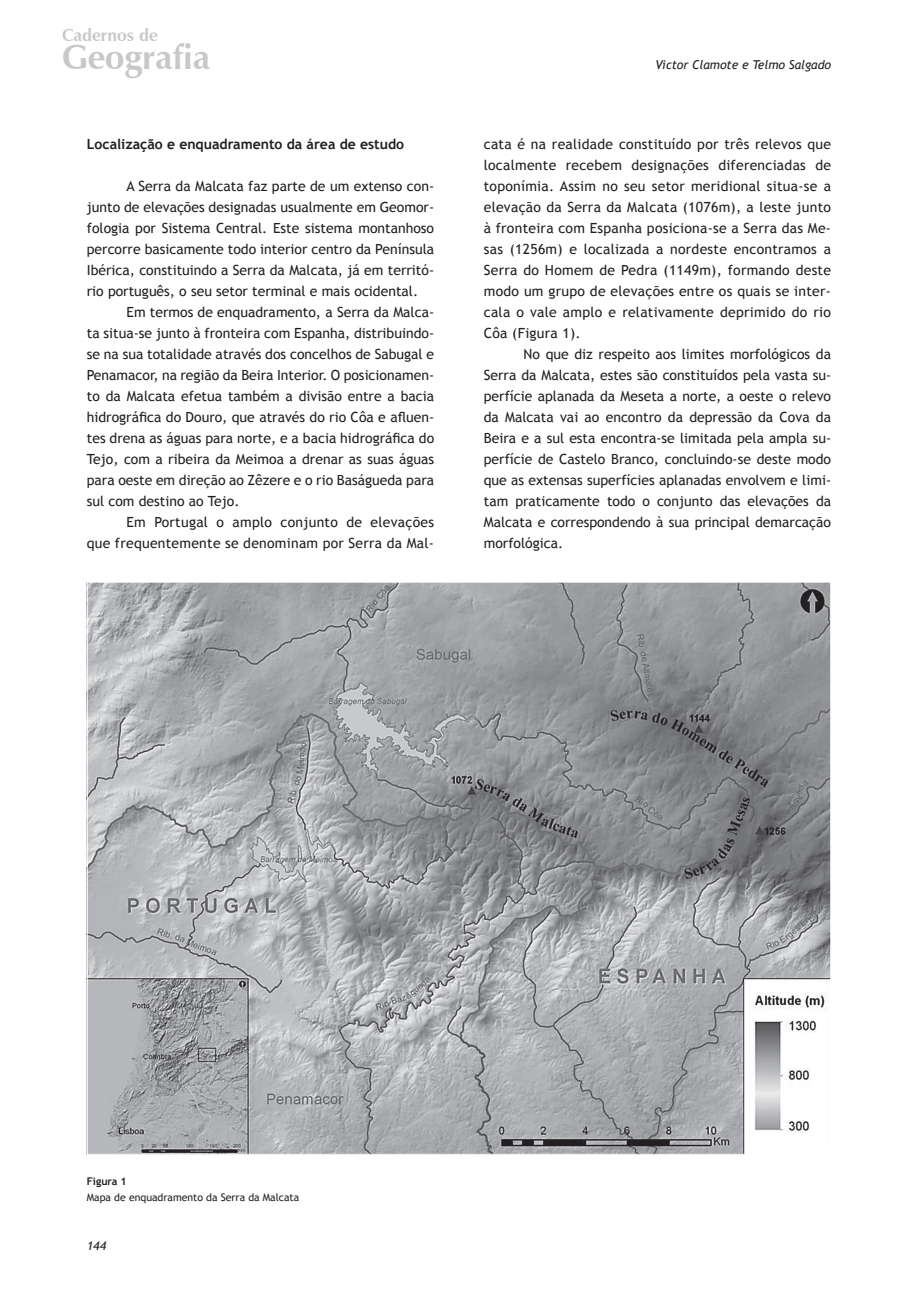
<style>
.page{position:relative;width:918px;height:1290px;background:#fff}
.page>*{position:absolute;margin:0;border:0;box-sizing:border-box;transform-origin:0 0}
.t1{font:700 34.48px "Zapf Humanist 601 BT";color:#c7c8ca}
.t2{font:700 17.32px "Zapf Humanist 601 BT";color:#c7c8ca}
.t3{font:14px/21px "Trebuchet MS";color:#231f20;text-align:justify}
.t4{font:14px/21px "Trebuchet MS";letter-spacing:.02em;color:#231f20;text-align:right}
.t5{font:700 14px "Trebuchet MS";color:#231f20}
.t6{font:italic 12.25px "Trebuchet MS";color:#231f20}
.t7{font:10.5px "Trebuchet MS";color:#231f20}
.t8{font:700 10.5px "Trebuchet MS";color:#231f20}
</style>
<div class="page">
<img style="left:86px;top:582px;width:743px;height:572px">
<p class="t2" style="left:62px;top:24px;width:97px">Cadernos de</p>
<h1 class="t1" style="left:62px;top:36px;width:150px">Geografia</h1>
<p class="t5" style="left:87px;top:136px;width:319px">Localização e enquadramento da área de estudo</p>
<p class="t3" style="left:87px;top:176px;width:349px;text-indent:40px">A Serra da Malcata faz parte de um extenso con‑ junto de elevações designadas usualmente em Geomor‑ fologia por Sistema Central. Este sistema montanhoso percorre basicamente todo interior centro da Península Ibérica, constituindo a Serra da Malcata, já em territó‑ rio português, o seu setor terminal e mais ocidental.</p>
<p class="t3" style="left:87px;top:302px;width:349px;text-indent:40px">Em termos de enquadramento, a Serra da Malca‑ ta situa-se junto à fronteira com Espanha, distribuindo&shy;se na sua totalidade através dos concelhos de Sabugal e Penamacor, na região da Beira Interior. O posicionamen‑ to da Malcata efetua também a divisão entre a bacia hidrográfica do Douro, que através do rio Côa e afluen‑ tes drena as águas para norte, e a bacia hidrográfica do Tejo, com a ribeira da Meimoa a drenar as suas águas para oeste em direção ao Zêzere e o rio Baságueda para sul com destino ao Tejo.</p>
<p class="t4" style="left:87px;top:512px;width:349px">Em Portugal o amplo conjunto de elevações<br>que frequentemente se denominam por Serra da Mal‑</p>
<p class="t6" style="left:655px;top:57px;width:177px">Victor Clamote e Telmo Salgado</p>
<p class="t3" style="left:484px;top:134px;width:349px">cata é na realidade constituído por três relevos que localmente recebem designações diferenciadas de toponímia. Assim no seu setor meridional situa-se a elevação da Serra da Malcata (1076m), a leste junto à fronteira com Espanha posiciona-se a Serra das Me‑ sas (1256m) e localizada a nordeste encontramos a Serra do Homem de Pedra (1149m), formando deste modo um grupo de elevações entre os quais se inter‑ cala o vale amplo e relativamente deprimido do rio Côa (Figura 1).</p>
<p class="t3" style="left:484px;top:344px;width:349px;text-indent:40px">No que diz respeito aos limites morfológicos da Serra da Malcata, estes são constituídos pela vasta su‑ perfície aplanada da Meseta a norte, a oeste o relevo da Malcata vai ao encontro da depressão da Cova da Beira e a sul esta encontra-se limitada pela ampla su‑ perfície de Castelo Branco, concluindo-se deste modo que as extensas superfícies aplanadas envolvem e limi‑ tam praticamente todo o conjunto das elevações da Malcata e correspondendo à sua principal demarcação morfológica.</p>
<p class="t8" style="left:87px;top:1174px;width:41px">Figura 1</p>
<p class="t7" style="left:87px;top:1191px;width:214px">Mapa de enquadramento da Serra da Malcata</p>
<p class="t6" style="left:87px;top:1238px;width:21px">144</p>
</div>
